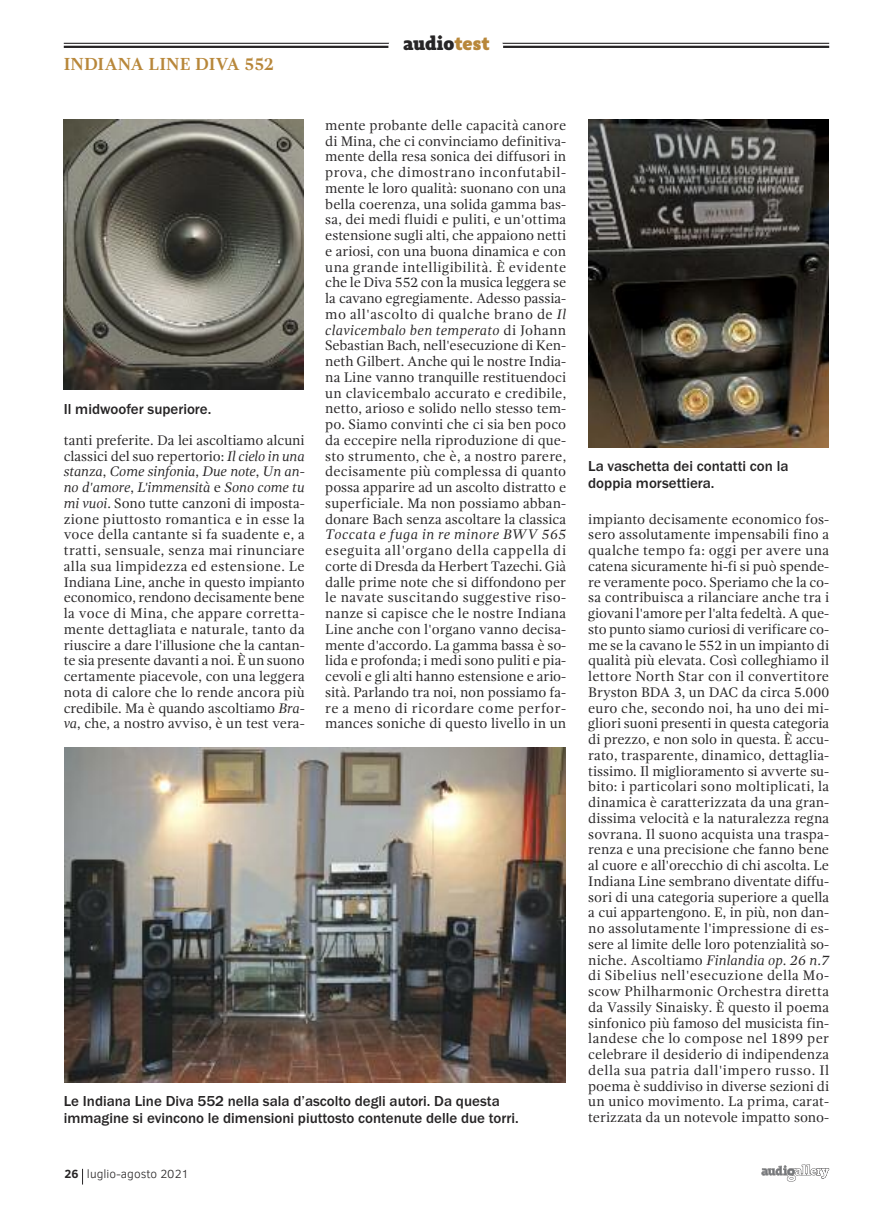
<style>
.page{position:relative;width:893px;height:1212px;background:#fff}
.page>*{position:absolute;margin:0;border:0;box-sizing:border-box;transform-origin:0 0}
.t1{font:800 19.5px "Adagio Slab";color:#272526}
.t2{font:700 18px "Gandhi Serif";color:#b8873a}
.t3{font:500 15px/16.5px "Franklin Gothic";color:#272526}
.t4{font:14.25px/15.8px "Gandhi Serif";color:#272526;text-align:justify}
.t5{font:italic 14.25px "Gandhi Serif";letter-spacing:.035em;color:#272526}
.t6{font:300 12px "Clear Sans";color:#272526}
.t7{font:700 12px "Clear Sans";color:#272526}
.s1{font-style:italic}
.s2{color:#b8873a}
</style>
<div class="page">
<svg style="left:82px;top:1169px;width:1px;height:15px"></svg>
<hr style="left:64px;top:46px;width:765px;height:2px;background:#272526">
<hr style="left:64px;top:43px;width:765px;height:1px;background:#272526">
<div style="left:388px;top:34px;width:115px;height:25px;background:#fff;border-radius:13px"></div>
<svg style="left:761px;top:1164px;width:68px;height:17px"></svg>
<img style="left:65px;top:747px;width:500px;height:335px">
<img style="left:64px;top:119px;width:239px;height:271px">
<img style="left:589px;top:119px;width:240px;height:328px">
<p class="t2" style="left:64px;top:56px;width:212px">INDIANA LINE DIVA 552</p>
<p class="t3" style="left:64px;top:400px;width:149px">Il midwoofer superiore.</p>
<p class="t4" style="left:64px;top:433px;width:242px">tanti preferite. Da lei ascoltiamo alcuni classici del suo repertorio: <span class="s1">Il cielo in una stanza</span>, <span class="s1">Come sinfonia</span>, <span class="s1">Due note</span>, <span class="s1">Un an&shy;no d'amore</span>, <span class="s1">L'immensità</span> e <span class="s1">Sono come tu mi vuoi</span>. Sono tutte canzoni di imposta&shy;zione piuttosto romantica e in esse la voce della cantante si fa suadente e, a tratti, sensuale, senza mai rinunciare alla sua limpidezza ed estensione. Le Indiana Line, anche in questo impianto economico, rendono decisamente bene la voce di Mina, che appare corretta&shy;mente dettagliata e naturale, tanto da riuscire a dare l'illusione che la cantan&shy;te sia presente davanti a noi. È un suono certamente piacevole, con una leggera nota di calore che lo rende ancora più credibile. Ma è quando ascoltiamo <span class="s1">Bra&shy;va</span>, che, a nostro avviso, è un test vera-</p>
<h1 class="t1" style="left:403px;top:30px;width:88px">audio<span class="s2">test</span></h1>
<p class="t4" style="left:325px;top:118px;width:242px">mente probante delle capacità canore di Mina, che ci convinciamo definitiva&shy;mente della resa sonica dei diffusori in prova, che dimostrano inconfutabil&shy;mente le loro qualità: suonano con una bella coerenza, una solida gamma bas&shy;sa, dei medi fluidi e puliti, e un'ottima estensione sugli alti, che appaiono netti e ariosi, con una buona dinamica e con una grande intelligibilità. È evidente che le Diva 552 con la musica leggera se la cavano egregiamente. Adesso passia&shy;mo all'ascolto di qualche brano de <span class="s1">Il clavicembalo ben temperato</span> di Johann Sebastian Bach, nell'esecuzione di Ken&shy;neth Gilbert. Anche qui le nostre India&shy;na Line vanno tranquille restituendoci un clavicembalo accurato e credibile, netto, arioso e solido nello stesso tem&shy;po. Siamo convinti che ci sia ben poco da eccepire nella riproduzione di que&shy;sto strumento, che è, a nostro parere, decisamente più complessa di quanto possa apparire ad un ascolto distratto e superficiale. Ma non possiamo abban&shy;donare Bach senza ascoltare la classica</p>
<p class="t5" style="left:325px;top:529px;width:242px">Toccata e fuga in re minore BWV 565</p>
<p class="t4" style="left:325px;top:544px;width:242px">eseguita all'organo della cappella di corte di Dresda da Herbert Tazechi. Già dalle prime note che si diffondono per le navate suscitando suggestive riso&shy;nanze si capisce che le nostre Indiana Line anche con l'organo vanno decisa&shy;mente d'accordo. La gamma bassa è so&shy;lida e profonda; i medi sono puliti e pia&shy;cevoli e gli alti hanno estensione e ario&shy;sità. Parlando tra noi, non possiamo fa&shy;re a meno di ricordare come perfor&shy;mances soniche di questo livello in un</p>
<p class="t3" style="left:64px;top:1093px;width:456px">Le Indiana Line Diva 552 nella sala d’ascolto degli autori. Da questa immagine si evincono le dimensioni piuttosto contenute delle due torri.</p>
<p class="t7" style="left:64px;top:1166px;width:16px">26</p>
<p class="t6" style="left:87px;top:1166px;width:103px">luglio-agosto 2021</p>
<p class="t3" style="left:588px;top:458px;width:202px">La vaschetta dei contatti con la doppia morsettiera.</p>
<p class="t4" style="left:588px;top:512px;width:242px">impianto decisamente economico fos&shy;sero assolutamente impensabili fino a qualche tempo fa: oggi per avere una catena sicuramente hi-fi si può spende&shy;re veramente poco. Speriamo che la co&shy;sa contribuisca a rilanciare anche tra i giovani l'amore per l'alta fedeltà. A que&shy;sto punto siamo curiosi di verificare co&shy;me se la cavano le 552 in un impianto di qualità più elevata. Così colleghiamo il lettore North Star con il convertitore Bryston BDA 3, un DAC da circa 5.000 euro che, secondo noi, ha uno dei mi&shy;gliori suoni presenti in questa categoria di prezzo, e non solo in questa. È accu&shy;rato, trasparente, dinamico, dettaglia&shy;tissimo. Il miglioramento si avverte su&shy;bito: i particolari sono moltiplicati, la dinamica è caratterizzata da una gran&shy;dissima velocità e la naturalezza regna sovrana. Il suono acquista una traspa&shy;renza e una precisione che fanno bene al cuore e all'orecchio di chi ascolta. Le Indiana Line sembrano diventate diffu&shy;sori di una categoria superiore a quella a cui appartengono. E, in più, non dan&shy;no assolutamente l'impressione di es&shy;sere al limite delle loro potenzialità so&shy;niche. Ascoltiamo <span class="s1">Finlandia op. 26 n.7 </span>di Sibelius nell'esecuzione della Mo&shy;scow Philharmonic Orchestra diretta da Vassily Sinaisky. È questo il poema sinfonico più famoso del musicista fin&shy;landese che lo compose nel 1899 per celebrare il desiderio di indipendenza della sua patria dall'impero russo. Il poema è suddiviso in diverse sezioni di un unico movimento. La prima, carat&shy;terizzata da un notevole impatto sono-</p>
</div>
